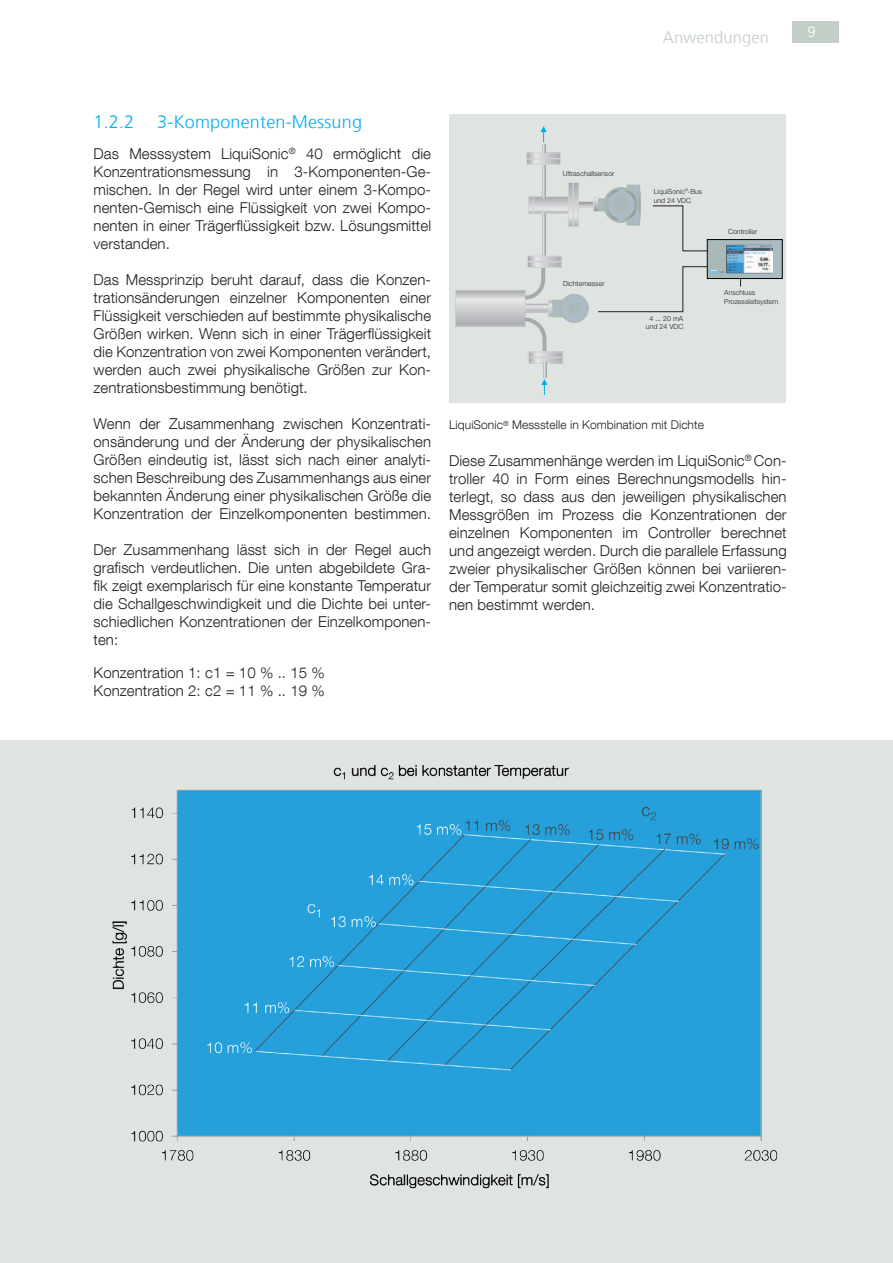
<style>
.page{position:relative;width:893px;height:1263px;background:#fff}
.page>*{position:absolute;margin:0;border:0;box-sizing:border-box;transform-origin:0 0}
.t1{font:300 18px "Frutiger LT Com";letter-spacing:.01em;color:#00aeef}
.t2{font:300 16.5px "Frutiger LT Com";letter-spacing:.01em;color:#c2cdc5}
.t3{font:300 15px/18px "Helvetica Neue LT Com";letter-spacing:.005em;color:#231f20;text-align:justify}
.t4{font:300 15px "Frutiger LT Com";color:#fff}
.t5{font:300 12px "Helvetica Neue LT Com";letter-spacing:.005em;color:#231f20}
.t6{font:300 7.05px/8.4px "Helvetica Neue LT Com";color:#231f20}
.t7{font:300 3.6px "Helvetica Neue LT Com";color:#231f20}
</style>
<div class="page">
<div style="left:792px;top:21px;width:47px;height:22px;background:#c2cdc5"></div>
<div style="left:0;top:740px;width:893px;height:523px;background:#dfe4e1"></div>
<img style="left:112px;top:765px;width:666px;height:424px">
<div style="left:449px;top:115px;width:337px;height:288px;background:#dfe4e1"></div>
<svg style="left:457px;top:292px;width:63px;height:32px"></svg>
<div style="left:455px;top:290px;width:70px;height:36px;border:1px solid #d1d2d4"></div>
<div style="left:527px;top:262px;width:34px;height:5px;border:1px solid #d1d2d4"></div>
<svg style="left:541px;top:164px;width:4px;height:92px"></svg>
<svg style="left:580px;top:203px;width:11px;height:3px"></svg>
<div style="left:578px;top:201px;width:15px;height:7px;border:1px solid #d1d2d4"></div>
<svg style="left:595px;top:201px;width:2px;height:9px"></svg>
<div style="left:593px;top:198px;width:6px;height:14px;border:1px solid #d1d2d4"></div>
<svg style="left:529px;top:258px;width:30px;height:1px"></svg>
<div style="left:527px;top:256px;width:34px;height:5px;border:1px solid #d1d2d4"></div>
<svg style="left:530px;top:359px;width:30px;height:2px"></svg>
<div style="left:528px;top:357px;width:34px;height:6px;border:1px solid #d1d2d4"></div>
<svg style="left:543px;top:363px;width:4px;height:14px"></svg>
<div style="left:529px;top:196px;width:5px;height:17px;border:1px solid #d1d2d4"></div>
<svg style="left:535px;top:198px;width:32px;height:13px"></svg>
<div style="left:533px;top:196px;width:36px;height:17px;border:1px solid #d1d2d4"></div>
<svg style="left:570px;top:184px;width:1px;height:41px"></svg>
<div style="left:568px;top:182px;width:5px;height:45px;border:1px solid #d1d2d4"></div>
<svg style="left:575px;top:184px;width:1px;height:41px"></svg>
<div style="left:573px;top:182px;width:5px;height:45px;border:1px solid #d1d2d4"></div>
<svg style="left:541px;top:211px;width:4px;height:6px"></svg>
<svg style="left:541px;top:193px;width:4px;height:6px"></svg>
<svg style="left:528px;top:161px;width:30px;height:1px"></svg>
<div style="left:526px;top:159px;width:34px;height:5px;border:1px solid #d1d2d4"></div>
<svg style="left:528px;top:155px;width:30px;height:1px"></svg>
<div style="left:526px;top:153px;width:34px;height:5px;border:1px solid #d1d2d4"></div>
<svg style="left:541px;top:126px;width:6px;height:26px"></svg>
<svg style="left:541px;top:379px;width:6px;height:16px"></svg>
<svg style="left:724px;top:241px;width:56px;height:36px"></svg>
<div style="left:707px;top:239px;width:75px;height:40px;border:1px solid #000"></div>
<svg style="left:597px;top:185px;width:127px;height:128px"></svg>
<img style="left:727px;top:245px;width:45px;height:28px">
<svg style="left:520px;top:264px;width:68px;height:93px"></svg>
<div style="left:560px;top:294px;width:28px;height:28px;border:1px solid #a9b8b7;border-radius:50%"></div>
<p class="t2" style="left:663px;top:27px;width:108px">Anwendungen</p>
<p class="t4" style="left:808px;top:23px;width:10px">9</p>
<p class="t1" style="left:94px;top:112px;width:42px">1.2.2</p>
<p class="t1" style="left:157px;top:112px;width:206px">3-Komponenten-Messung</p>
<p class="t3" style="left:94px;top:144px;width:339px">Das Messsystem LiquiSonic<sup>®</sup> 40 ermöglicht die Konzentrationsmessung in 3-Komponenten-Ge&shy;mischen. In der Regel wird unter einem 3-Kompo&shy;nenten-Gemisch eine Flüssigkeit von zwei Kompo&shy;nenten in einer Trägerflüssigkeit bzw. Lösungsmittel verstanden.</p>
<p class="t3" style="left:94px;top:270px;width:339px">Das Messprinzip beruht darauf, dass die Konzen&shy;trationsänderungen einzelner Komponenten einer Flüssigkeit verschieden auf bestimmte physikalische Größen wirken. Wenn sich in einer Trägerflüssigkeit die Konzentration von zwei Komponenten verändert, werden auch zwei physikalische Größen zur Kon&shy;zentrationsbestimmung benötigt.</p>
<p class="t3" style="left:94px;top:414px;width:339px">Wenn der Zusammenhang zwischen Konzentrati&shy;onsänderung und der Änderung der physikalischen Größen eindeutig ist, lässt sich nach einer analyti&shy;schen Beschreibung des Zusammenhangs aus einer bekannten Änderung einer physikalischen Größe die Konzentration der Einzelkomponenten bestimmen.</p>
<p class="t3" style="left:94px;top:540px;width:339px">Der Zusammenhang lässt sich in der Regel auch grafisch verdeutlichen. Die unten abgebildete Gra&shy;fik zeigt exemplarisch für eine konstante Temperatur die Schallgeschwindigkeit und die Dichte bei unter&shy;schiedlichen Konzentrationen der Einzelkomponen&shy;ten:</p>
<p class="t3" style="left:94px;top:663px;width:233px">Konzentration 1: c1 = 10 % .. 15 %<br>Konzentration 2: c2 = 11 % .. 19 %</p>
<p class="t6" style="left:563px;top:170px;width:53px">Ultraschallsensor</p>
<p class="t6" style="left:563px;top:280px;width:43px">Dichtemesser</p>
<p class="t7" style="left:685px;top:188px;width:4px">®</p>
<p class="t6" style="left:654px;top:188px;width:50px">LiquiSonic -Bus und 24 VDC</p>
<p class="t6" style="left:728px;top:228px;width:31px">Controller</p>
<p class="t6" style="left:646px;top:315px;width:39px;text-align:center">4 ... 20 mA und 24 VDC</p>
<p class="t6" style="left:724px;top:289px;width:56px">Anschluss<br>Prozessleitsystem</p>
<p class="t5" style="left:449px;top:418px;width:256px">LiquiSonic<sup>®</sup> Messstelle in Kombination mit Dichte</p>
<p class="t3" style="left:449px;top:451px;width:339px">Diese Zusammenhänge werden im LiquiSonic<sup>®</sup> Con&shy;troller 40 in Form eines Berechnungsmodells hin&shy;terlegt, so dass aus den jeweiligen physikalischen Messgrößen im Prozess die Konzentrationen der einzelnen Komponenten im Controller berechnet und angezeigt werden. Durch die parallele Erfassung zweier physikalischer Größen können bei variieren&shy;der Temperatur somit gleichzeitig zwei Konzentratio&shy;nen bestimmt werden.</p>
</div>
